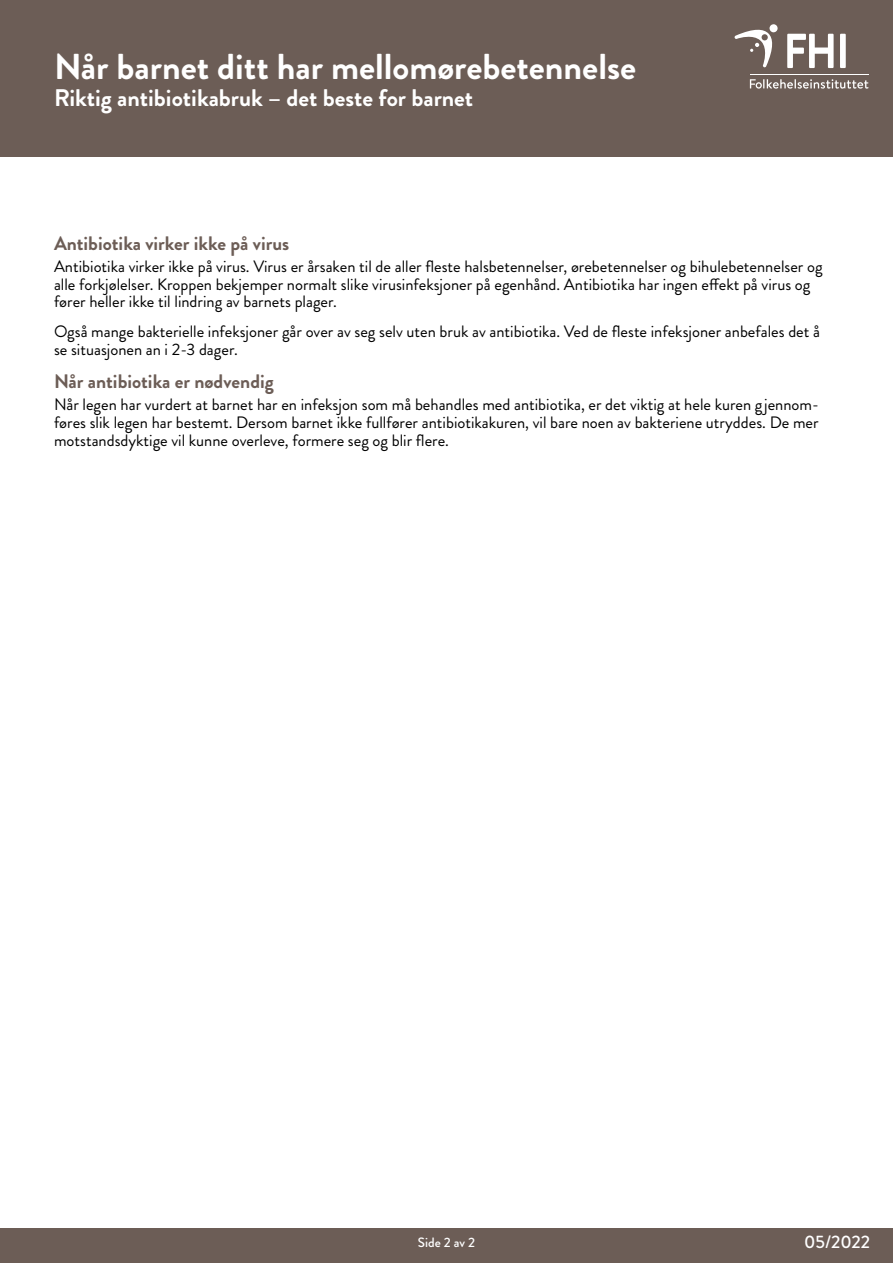
<style>
.page{position:relative;width:893px;height:1263px;background:#fff}
.page>*{position:absolute;margin:0;border:0;box-sizing:border-box;transform-origin:0 0}
.t1{font:700 36px "Brandon Grotesque";color:#fff}
.t2{font:700 24px "Brandon Grotesque";color:#fff}
.t3{font:700 19.5px "Brandon Grotesque";color:#6c5d56}
.t4{font:500 18px "Brandon Grotesque";color:#fff}
.Brødtekst{font:16.5px/17.9px "Brandon Grotesque";color:#000}
.t5{font:500 13.5px "Brandon Grotesque";color:#fff}
</style>
<div class="page">
<div style="left:0;top:0;width:893px;height:157px;background:#6c5d56"></div>
<div style="left:0;top:1229px;width:893px;height:34px;background:#6c5d56"></div>
<svg style="left:769px;top:24px;width:9px;height:9px"></svg>
<svg style="left:735px;top:28px;width:39px;height:39px"></svg>
<svg style="left:787px;top:34px;width:47px;height:34px"></svg>
<div style="left:840px;top:34px;width:6px;height:34px;background:#fff"></div>
<hr style="left:750px;top:74px;width:118px;height:1px;background:#fff">
<svg style="left:750px;top:79px;width:118px;height:10px"></svg>
<h1 class="t1" style="left:54px;top:42px;width:584px">Når barnet ditt har mellomørebetennelse</h1>
<h2 class="t2" style="left:54px;top:81px;width:421px">Riktig antibiotikabruk – det beste for barnet</h2>
<h3 class="t3" style="left:54px;top:229px;width:237px">Antibiotika virker ikke på virus</h3>
<p class="Brødtekst" style="left:54px;top:257px;width:770px">Antibiotika virker ikke på virus. Virus er årsaken til de aller fleste halsbetennelser, ørebetennelser og bihulebetennelser og alle forkjølelser. Kroppen bekjemper normalt slike virusinfeksjoner på egenhånd. Antibiotika har ingen effekt på virus og fører heller ikke til lindring av barnets plager.</p>
<p class="Brødtekst" style="left:54px;top:323px;width:767px">Også mange bakterielle infeksjoner går over av seg selv uten bruk av antibiotika. Ved de fleste infeksjoner anbefales det å se situasjonen an i 2-3 dager.</p>
<h3 class="t3" style="left:54px;top:368px;width:221px">Når antibiotika er nødvendig</h3>
<p class="Brødtekst" style="left:54px;top:396px;width:766px;text-align:justify">Når legen har vurdert at barnet har en infeksjon som må behandles med antibiotika, er det viktig at hele kuren gjennom&shy;føres slik legen har bestemt. Dersom barnet ikke fullfører antibiotikakuren, vil bare noen av bakteriene utryddes. De mer motstandsdyktige vil kunne overleve, formere seg og blir flere.</p>
<p class="t5" style="left:418px;top:1233px;width:59px">Side 2 av 2</p>
<p class="t4" style="left:804px;top:1229px;width:68px">05/2022</p>
</div>
